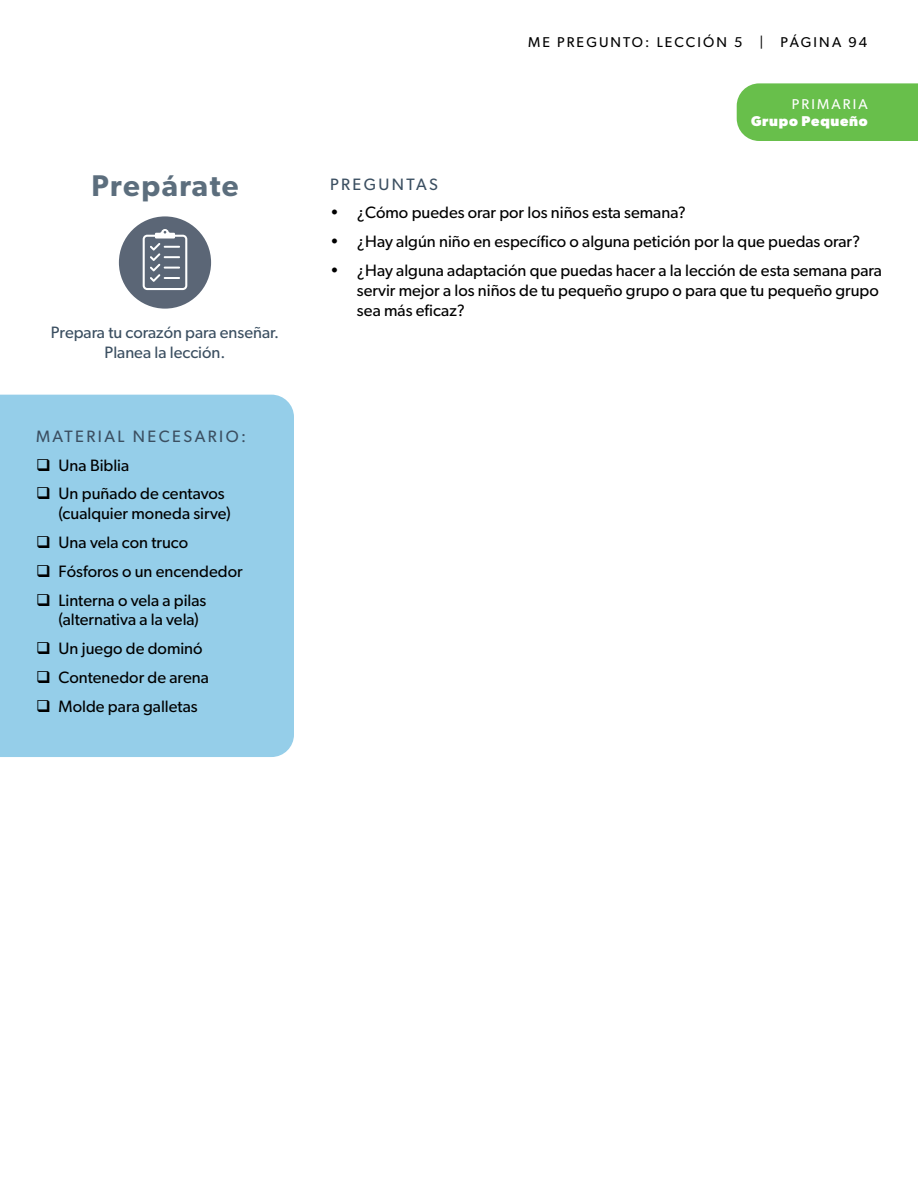
<style>
.page{position:relative;width:918px;height:1188px;background:#fff}
.page>*{position:absolute;margin:0;border:0;box-sizing:border-box;transform-origin:0 0}
.t1{font:600 30px "Gibson";letter-spacing:.05em;color:#5c6e7d}
.t2{font:16.5px/19.8px "Gibson";color:#000}
.t3{font:16.5px/19.8px "Gibson";color:#3b4f61;text-align:center}
.t4{font:16.5px "Gibson";letter-spacing:.15em;color:#3b4f61}
.t5{font:14.25px "Gibson";letter-spacing:.15em;color:#000}
.t6{font:700 14.25px "Gibson";letter-spacing:.05em;color:#fff}
.t7{font:14.25px "Gibson";letter-spacing:.15em;color:#fff}
</style>
<div class="page">
<div style="left:737px;top:83px;width:181px;height:58px;background:#68bf4b"></div>
<div style="left:119px;top:216px;width:92px;height:93px;background:#5b6676;border-radius:50%"></div>
<svg style="left:143px;top:229px;width:44px;height:61px"></svg>
<div style="left:0;top:395px;width:294px;height:362px;background:#95cee9"></div>
<p class="t5" style="left:528px;top:34px;width:341px">ME PREGUNTO: LECCIÓN 5 | PÁGINA 94</p>
<p class="t7" style="left:792px;top:96px;width:77px">PRIMARIA</p>
<p class="t6" style="left:751px;top:113px;width:118px">Grupo Pequeño</p>
<h1 class="t1" style="left:91px;top:168px;width:149px">Prepárate</h1>
<p class="t4" style="left:330px;top:174px;width:109px">PREGUNTAS</p>
<p class="t2" style="left:330px;top:203px;width:358px">• ¿Cómo puedes orar por los niños esta semana?</p>
<p class="t2" style="left:330px;top:231px;width:532px">• ¿Hay algún niño en específico o alguna petición por la que puedas orar?</p>
<p class="t2" style="left:357px;top:260px;width:526px;text-indent:-27px">• ¿Hay alguna adaptación que puedas hacer a la lección de esta semana para servir mejor a los niños de tu pequeño grupo o para que tu pequeño grupo sea más eficaz?</p>
<p class="t3" style="left:51px;top:323px;width:230px">Prepara tu corazón para enseñar.<br>Planea la lección.</p>
<p class="t4" style="left:36px;top:426px;width:212px">MATERIAL NECESARIO:</p>
<p class="t2" style="left:36px;top:455px;width:95px">❑ Una Biblia</p>
<p class="t2" style="left:59px;top:484px;width:174px;text-indent:-23px">❑ Un puñado de centavos (cualquier moneda sirve)</p>
<p class="t2" style="left:36px;top:532px;width:154px">❑ Una vela con truco</p>
<p class="t2" style="left:36px;top:561px;width:208px">❑ Fósforos o un encendedor</p>
<p class="t2" style="left:59px;top:590px;width:149px;text-indent:-23px">❑ Linterna o vela a pilas (alternativa a la vela)</p>
<p class="t2" style="left:36px;top:638px;width:168px">❑ Un juego de dominó</p>
<p class="t2" style="left:36px;top:667px;width:174px">❑ Contenedor de arena</p>
<p class="t2" style="left:36px;top:696px;width:163px">❑ Molde para galletas</p>
</div>
